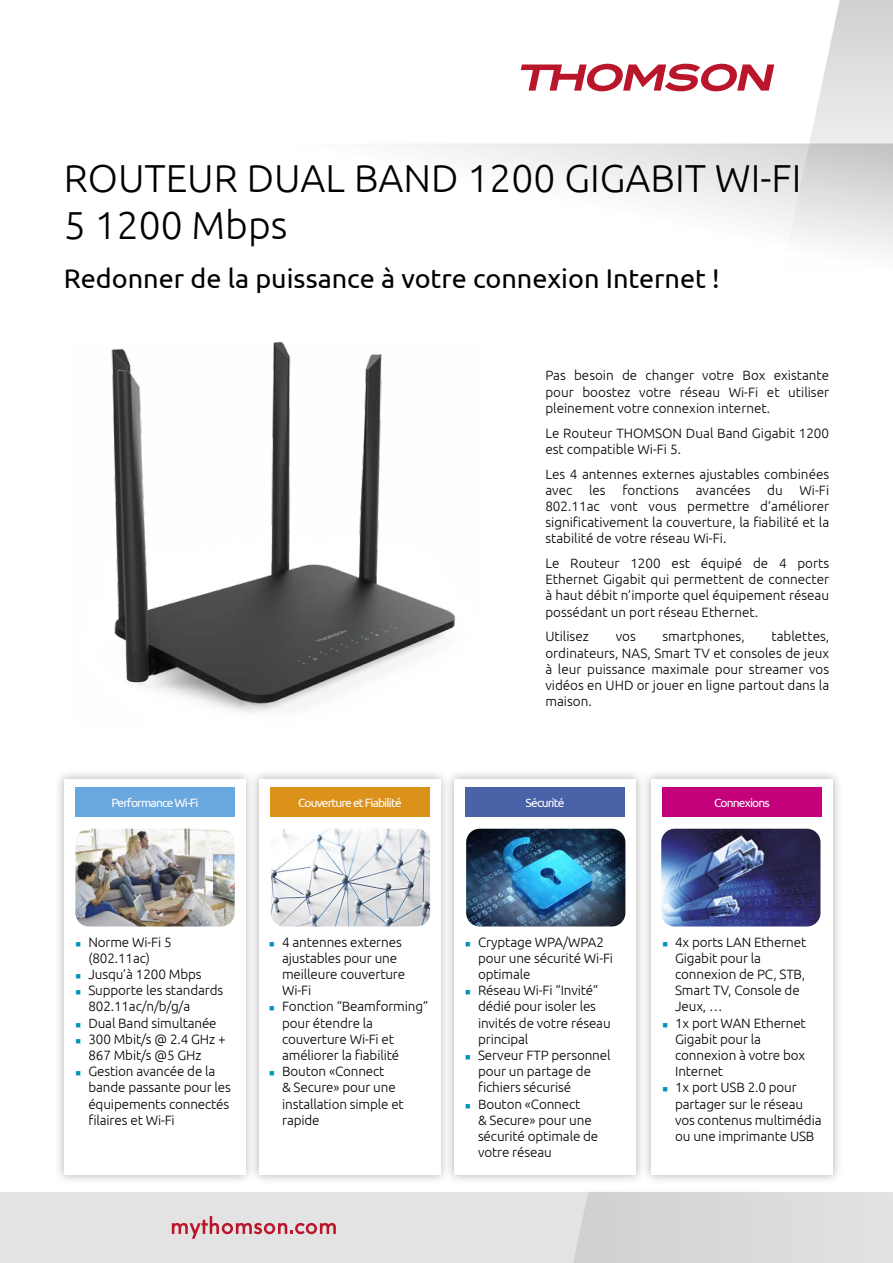
<style>
.page{position:relative;width:893px;height:1263px;background:#fff}
.page>*{position:absolute;margin:0;border:0;box-sizing:border-box;transform-origin:0 0}
.t1{font:300 39px/46.8px "Ubuntu";color:#000}
.t2{font:27px "Ubuntu";color:#000}
.t3{font:300 13.5px/16.2px "Ubuntu";letter-spacing:-.01em;color:#000}
.t4{font:12px "Ubuntu";letter-spacing:-.07em;color:#fff}
</style>
<div class="page">
<svg style="left:521px;top:64px;width:253px;height:27px"></svg>
<svg style="left:172px;top:1216px;width:164px;height:23px;background:#d9b2b8"></svg>
<div style="left:54px;top:769px;width:202px;height:416px;background:#000;opacity:.3"></div>
<div style="left:64px;top:779px;width:182px;height:395px;background:#fff"></div>
<div style="left:249px;top:769px;width:202px;height:416px;background:#000;opacity:.3"></div>
<div style="left:259px;top:779px;width:182px;height:395px;background:#fff"></div>
<div style="left:444px;top:769px;width:202px;height:416px;background:#000;opacity:.3"></div>
<div style="left:454px;top:779px;width:182px;height:395px;background:#fff"></div>
<div style="left:641px;top:769px;width:202px;height:416px;background:#000;opacity:.3"></div>
<div style="left:651px;top:779px;width:182px;height:395px;background:#fff"></div>
<img style="left:661px;top:829px;width:159px;height:97px">
<img style="left:466px;top:829px;width:159px;height:97px">
<img style="left:75px;top:829px;width:160px;height:97px">
<img style="left:271px;top:829px;width:159px;height:97px">
<img style="left:109px;top:342px;width:349px;height:375px">
<div style="left:75px;top:787px;width:160px;height:30px;background:#69a8de"></div>
<div style="left:270px;top:787px;width:160px;height:30px;background:#dc911b"></div>
<div style="left:465px;top:787px;width:160px;height:30px;background:#4962a8"></div>
<div style="left:662px;top:787px;width:160px;height:30px;background:#c4007a"></div>
<h1 class="t1" style="left:64px;top:154px;width:739px">ROUTEUR DUAL BAND 1200 GIGABIT WI-FI<br>5 1200 Mbps</h1>
<h2 class="t2" style="left:64px;top:262px;width:657px">Redonner de la puissance à votre connexion Internet !</h2>
<p class="t3" style="left:545px;top:367px;width:285px;text-align:justify">Pas besoin de changer votre Box existante pour boostez votre réseau Wi-Fi et utiliser pleinement votre connexion internet.</p>
<p class="t3" style="left:545px;top:424px;width:285px">Le Routeur THOMSON Dual Band Gigabit 1200 est compatible Wi-Fi 5.</p>
<p class="t3" style="left:545px;top:465px;width:285px;text-align:justify">Les 4 antennes externes ajustables combinées avec les fonctions avancées du Wi-Fi 802.11ac vont vous permettre d’améliorer significativement la couverture, la fiabilité et la stabilité de votre réseau Wi-Fi.</p>
<p class="t3" style="left:545px;top:555px;width:285px;text-align:justify">Le Routeur 1200 est équipé de 4 ports Ethernet Gigabit qui permettent de connecter à haut débit n’importe quel équipement réseau possédant un port réseau Ethernet.</p>
<p class="t3" style="left:545px;top:628px;width:45px">Utilisez</p>
<p class="t3" style="left:616px;top:628px;width:22px">vos</p>
<p class="t3" style="left:662px;top:628px;width:84px">smartphones,</p>
<p class="t3" style="left:545px;top:628px;width:285px;text-align:justify;text-indent:226px">tablettes, ordinateurs, NAS, Smart TV et consoles de jeux à leur puissance maximale pour streamer vos vidéos en UHD or jouer en ligne partout dans la maison.</p>
<p class="t4" style="left:112px;top:795px;width:88px">Performance Wi-Fi</p>
<p class="t4" style="left:298px;top:795px;width:105px">Couverture et Fiabilité</p>
<p class="t4" style="left:526px;top:795px;width:40px">Sécurité</p>
<p class="t4" style="left:714px;top:795px;width:57px">Connexions</p>
<p class="t3" style="left:88px;top:933px;width:144px">Norme Wi-Fi 5 (802.11ac)<br>Jusqu’à 1200 Mbps<br>Supporte les standards<br>802.11ac/n/b/g/a<br>Dual Band simultanée<br>300 Mbit/s @ 2.4 GHz +<br>867 Mbit/s @5 GHz<br>Gestion avancée de la bande passante pour les équipements connectés filaires et Wi-Fi</p>
<p class="t3" style="left:282px;top:933px;width:148px">4 antennes externes ajustables pour une meilleure couverture<br>Wi-Fi<br>Fonction “Beamforming” pour étendre la couverture Wi-Fi et améliorer la fiabilité<br>Bouton «Connect<br>&amp; Secure» pour une installation simple et rapide</p>
<p class="t3" style="left:478px;top:933px;width:137px">Cryptage WPA/WPA2 pour une sécurité Wi-Fi optimale<br>Réseau Wi-Fi “Invité” dédié pour isoler les invités de votre réseau principal<br>Serveur FTP personnel pour un partage de fichiers sécurisé<br>Bouton «Connect<br>&amp; Secure» pour une sécurité optimale de votre réseau</p>
<p class="t3" style="left:675px;top:933px;width:148px">4x ports LAN Ethernet<br>Gigabit pour la connexion de PC, STB,<br>Smart TV, Console de<br>Jeux, …<br>1x port WAN Ethernet<br>Gigabit pour la connexion à votre box<br>Internet<br>1x port USB 2.0 pour partager sur le réseau vos contenus multimédia ou une imprimante USB</p>
</div>
